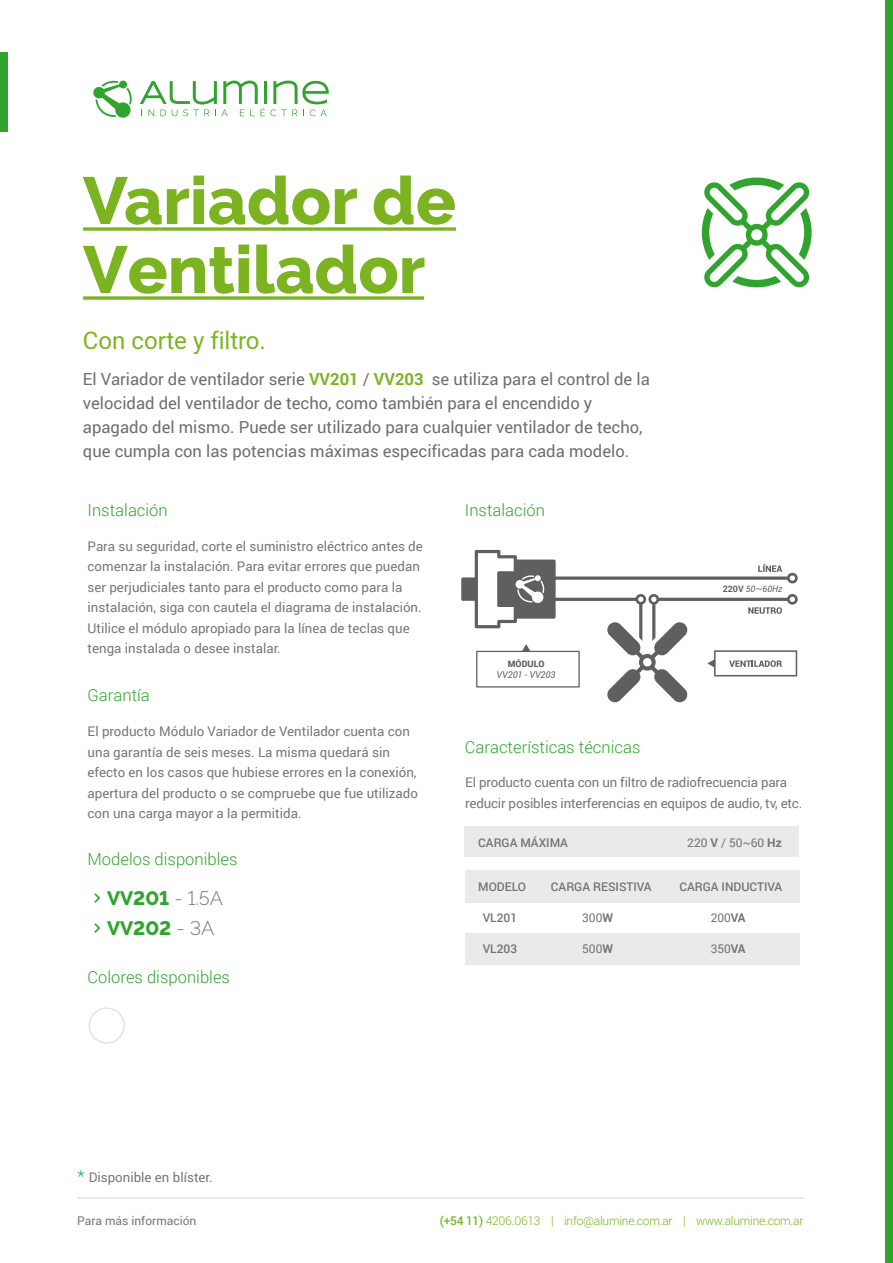
<style>
.page{position:relative;width:893px;height:1263px;background:#fff}
.page>*{position:absolute;margin:0;border:0;box-sizing:border-box;transform-origin:0 0}
.t1{font:800 66.45px/69px "Raleway";color:#7bb420}
.t2{font:24px "Heebo";color:#7bb420}
.t3{font:800 19.5px "Raleway";color:#31a42f}
.t4{font:16.65px/24px "Roboto";color:#6d6e70}
.t5{font:300 16.65px "Roboto";color:#31a42f}
.t6{font:13.35px/20.5px "Roboto";color:#777}
.t7{font:300 12px "Roboto";letter-spacing:-.02em;color:#7bb420}
.t8{font:500 12px "Roboto";color:#737374}
.t9{font:12px "Roboto";color:#737374}
.t10{font:12px "Roboto";color:#777}
.t11{font:italic 9.45px "Roboto";color:#5f5f5f}
.t12{font:italic 8.85px "Roboto";color:#5f5f5f}
.t13{font:900 8.85px "Roboto";color:#5f5f5f}
.s1{font-weight:700;color:#7bb420}
.s2{font-weight:700;font-style:normal}
.s3{font-weight:300;font-style:normal;font-size:10.65px;color:#4d4d4d}
.s4{font-weight:300;color:#777}
.s5{font-weight:700}
.s6{font-weight:300;font-size:16.65px;color:#0db04b}
.s7{font-weight:500}
</style>
<div class="page">
<svg style="left:140px;top:80px;width:189px;height:36px"></svg>
<svg style="left:93px;top:81px;width:39px;height:37px"></svg>
<div style="left:885px;top:0;width:8px;height:1263px;background:#31a42f"></div>
<div style="left:0;top:52px;width:8px;height:79px;background:#31a42f"></div>
<svg style="left:88px;top:1007px;width:37px;height:37px"></svg>
<div style="left:465px;top:870px;width:334px;height:33px;background:#eaeae9"></div>
<div style="left:465px;top:933px;width:334px;height:31px;background:#eaeae9"></div>
<hr style="left:77px;top:1197px;width:727px;height:2px;background:#e2e2e2">
<svg style="left:83px;top:227px;width:373px;height:4px"></svg>
<svg style="left:83px;top:296px;width:341px;height:4px"></svg>
<svg style="left:461px;top:550px;width:337px;height:152px"></svg>
<div style="left:476px;top:651px;width:104px;height:36px;border:1px solid #5f5f5f"></div>
<svg style="left:522px;top:644px;width:8px;height:7px"></svg>
<svg style="left:702px;top:178px;width:110px;height:109px"></svg>
<div style="left:464px;top:826px;width:334px;height:31px;background:#eaeae9"></div>
<h1 class="t1" style="left:83px;top:167px;width:374px">Variador de<br>Ventilador</h1>
<h2 class="t2" style="left:83px;top:323px;width:184px">Con corte y filtro.</h2>
<p class="t4" style="left:83px;top:366px;width:568px">El Variador de ventilador serie <span class="s1">VV201</span> / <span class="s1">VV203</span> se utiliza para el control de la velocidad del ventilador de techo, como también para el encendido y apagado del mismo. Puede ser utilizado para cualquier ventilador de techo, que cumpla con las potencias máximas especificadas para cada modelo.</p>
<p class="t5" style="left:88px;top:498px;width:82px">Instalación</p>
<p class="t5" style="left:465px;top:498px;width:82px">Instalación</p>
<p class="t6" style="left:88px;top:535px;width:337px">Para su seguridad, corte el suministro eléctrico antes de comenzar la instalación. Para evitar errores que puedan ser perjudiciales tanto para el producto como para la instalación, siga con cautela el diagrama de instalación.<br>Utilice el módulo apropiado para la línea de teclas que tenga instalada o desee instalar.</p>
<p class="t5" style="left:88px;top:684px;width:64px">Garantía</p>
<p class="t13" style="left:508px;top:658px;width:38px">MÓDULO</p>
<p class="t11" style="left:496px;top:668px;width:61px">VV201 - VV203</p>
<p class="t12" style="left:723px;top:582px;width:61px"><span class="s2">220V</span> 50<span class="s3">~</span>60Hz</p>
<p class="t6" style="left:88px;top:720px;width:332px">El producto Módulo Variador de Ventilador cuenta con una garantía de seis meses. La misma quedará sin efecto en los casos que hubiese errores en la conexión, apertura del producto o se compruebe que fue utilizado con una carga mayor a la permitida.</p>
<p class="t5" style="left:88px;top:848px;width:152px">Modelos disponibles</p>
<h3 class="t3" style="left:88px;top:887px;width:137px">□□▼VV201 <span class="s4">- 1.5A</span></h3>
<h3 class="t3" style="left:88px;top:917px;width:128px">□□▼VV202 <span class="s4">- 3A</span></h3>
<p class="t5" style="left:88px;top:965px;width:144px">Colores disponibles</p>
<p class="t5" style="left:465px;top:735px;width:177px">Características técnicas</p>
<p class="t6" style="left:465px;top:771px;width:339px">El producto cuenta con un filtro de radiofrecuencia para reducir posibles interferencias en equipos de audio, tv, etc.</p>
<p class="t8" style="left:478px;top:834px;width:91px">CARGA MÁXIMA</p>
<p class="t9" style="left:687px;top:834px;width:96px">220 <span class="s5">V</span> / 50~60 <span class="s5">Hz</span></p>
<p class="t8" style="left:478px;top:878px;width:49px">MODELO</p>
<p class="t8" style="left:551px;top:878px;width:102px">CARGA RESISTIVA</p>
<p class="t8" style="left:679px;top:878px;width:104px">CARGA INDUCTIVA</p>
<p class="t8" style="left:483px;top:909px;width:36px">VL201</p>
<p class="t9" style="left:582px;top:909px;width:32px">300<span class="s5">W</span></p>
<p class="t8" style="left:483px;top:941px;width:36px">VL203</p>
<p class="t9" style="left:582px;top:941px;width:32px">500<span class="s5">W</span></p>
<p class="t9" style="left:711px;top:909px;width:36px">200<span class="s5">VA</span></p>
<p class="t9" style="left:711px;top:941px;width:36px">350<span class="s5">VA</span></p>
<p class="t6" style="left:78px;top:1166px;width:137px"><span class="s6">*</span> Disponible en blíster.</p>
<p class="t10" style="left:77px;top:1212px;width:121px">Para más información</p>
<p class="t7" style="left:440px;top:1212px;width:365px"><span class="s7">(+54 11)</span> 4206.0613 | info@alumine.com.ar | www.alumine.com.ar</p>
</div>
